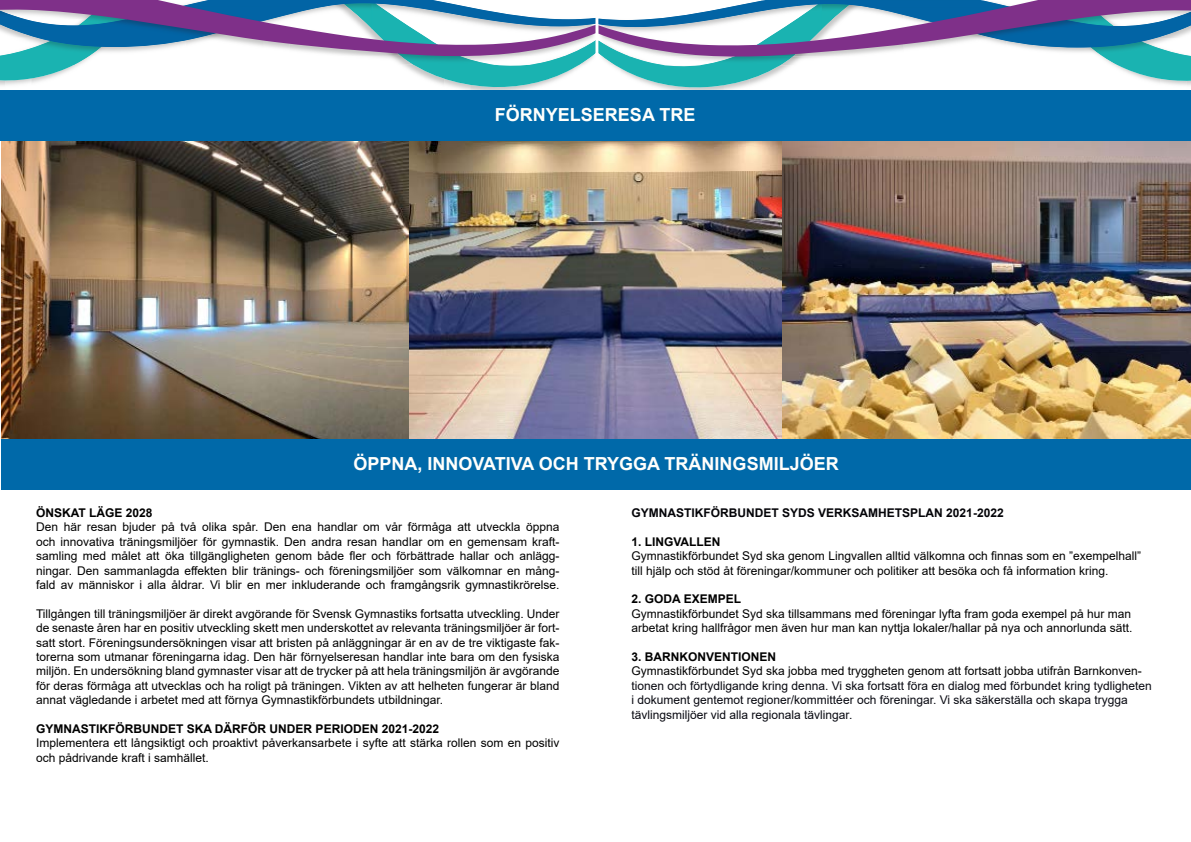
<style>
.page{position:relative;width:1191px;height:842px;background:#fff}
.page>*{position:absolute;margin:0;border:0;box-sizing:border-box;transform-origin:0 0}
.t1{font:700 18px "Arial";color:#fffffc}
.t2{font:12px/14.4px "Arial";color:#000}
.t3{font:12px/14.4px "Arial";color:#080911}
.t4{font:700 12px "Arial";color:#000}
.t5{font:700 12px "Arial";color:#040408}
</style>
<div class="page">
<img style="left:574px;top:90px;width:21px;height:1px">
<img style="left:470px;top:88px;width:104px;height:3px">
<img style="left:31px;top:90px;width:413px;height:1px">
<img style="left:444px;top:88px;width:26px;height:3px">
<img style="left:5px;top:90px;width:26px;height:1px">
<svg style="left:0;top:65px;width:583px;height:23px"></svg>
<img style="left:401px;top:57px;width:191px;height:8px">
<img style="left:0;top:57px;width:89px;height:8px">
<img style="left:595px;top:90px;width:26px;height:1px">
<img style="left:621px;top:89px;width:102px;height:2px">
<img style="left:749px;top:90px;width:411px;height:1px">
<img style="left:723px;top:89px;width:26px;height:2px">
<img style="left:1160px;top:90px;width:26px;height:1px">
<svg style="left:612px;top:65px;width:579px;height:24px"></svg>
<img style="left:602px;top:57px;width:191px;height:8px">
<img style="left:1102px;top:57px;width:89px;height:8px">
<svg style="left:0;top:0;width:1191px;height:57px"></svg>
<img style="left:1px;top:141px;width:408px;height:299px">
<img style="left:409px;top:141px;width:373px;height:299px">
<img style="left:782px;top:141px;width:409px;height:299px">
<div style="left:0;top:91px;width:1190px;height:50px;background:#0069a9"></div>
<div style="left:1px;top:440px;width:1190px;height:50px;background:#0069a9"></div>
<h1 class="t1" style="left:495px;top:102px;width:202px">FÖRNYELSERESA TRE</h1>
<h1 class="t1" style="left:353px;top:451px;width:487px">ÖPPNA, INNOVATIVA OCH TRYGGA TRÄNINGSMILJÖER</h1>
<p class="t4" style="left:36px;top:504px;width:118px">ÖNSKAT LÄGE 2028</p>
<p class="t2" style="left:36px;top:520px;width:525px;text-align:justify">Den här resan bjuder på två olika spår. Den ena handlar om vår förmåga att utveckla öppna och innovativa träningsmiljöer för gymnastik. Den andra resan handlar om en gemensam kraft&shy;samling med målet att öka tillgängligheten genom både fler och förbättrade hallar och anlägg&shy;ningar. Den sammanlagda effekten blir tränings- och föreningsmiljöer som välkomnar en mång&shy;fald av människor i alla åldrar. Vi blir en mer inkluderande och framgångsrik gymnastikrörelse.</p>
<p class="t2" style="left:36px;top:606px;width:525px;text-align:justify">Tillgången till träningsmiljöer är direkt avgörande för Svensk Gymnastiks fortsatta utveckling. Under de senaste åren har en positiv utveckling skett men underskottet av relevanta träningsmiljöer är fort&shy;satt stort. Föreningsundersökningen visar att bristen på anläggningar är en av de tre viktigaste fak&shy;torerna som utmanar föreningarna idag. Den här förnyelseresan handlar inte bara om den fysiska miljön. En undersökning bland gymnaster visar att de trycker på att hela träningsmiljön är avgörande för deras förmåga att utvecklas och ha roligt på träningen. Vikten av att helheten fungerar är bland annat vägledande i arbetet med att förnya Gymnastikförbundets utbildningar.</p>
<p class="t4" style="left:36px;top:720px;width:404px">GYMNASTIKFÖRBUNDET SKA DÄRFÖR UNDER PERIODEN 2021-2022</p>
<p class="t2" style="left:36px;top:736px;width:525px">Implementera ett långsiktigt och proaktivt påverkansarbete i syfte att stärka rollen som en positiv och pådrivande kraft i samhället.</p>
<p class="t5" style="left:631px;top:504px;width:374px">GYMNASTIKFÖRBUNDET SYDS VERKSAMHETSPLAN 2021-2022</p>
<p class="t4" style="left:631px;top:533px;width:91px">1. LINGVALLEN</p>
<p class="t2" style="left:631px;top:549px;width:511px">Gymnastikförbundet Syd ska genom Lingvallen alltid välkomna och finnas som en ”exempelhall” till hjälp och stöd åt föreningar/kommuner och politiker att besöka och få information kring.</p>
<p class="t4" style="left:631px;top:591px;width:111px">2. GODA EXEMPEL</p>
<p class="t2" style="left:631px;top:606px;width:502px">Gymnastikförbundet Syd ska tillsammans med föreningar lyfta fram goda exempel på hur man arbetat kring hallfrågor men även hur man kan nyttja lokaler/hallar på nya och annorlunda sätt.</p>
<p class="t4" style="left:631px;top:648px;width:146px">3. BARNKONVENTIONEN</p>
<p class="t2" style="left:631px;top:664px;width:512px">Gymnastikförbundet Syd ska jobba med tryggheten genom att fortsatt jobba utifrån Barnkonven-</p>
<p class="t3" style="left:631px;top:678px;width:522px">tionen och förtydligande kring denna. Vi ska fortsatt föra en dialog med förbundet kring tydligheten i dokument gentemot regioner/kommittéer och föreningar. Vi ska säkerställa och skapa trygga tävlingsmiljöer vid alla regionala tävlingar.</p>
</div>
